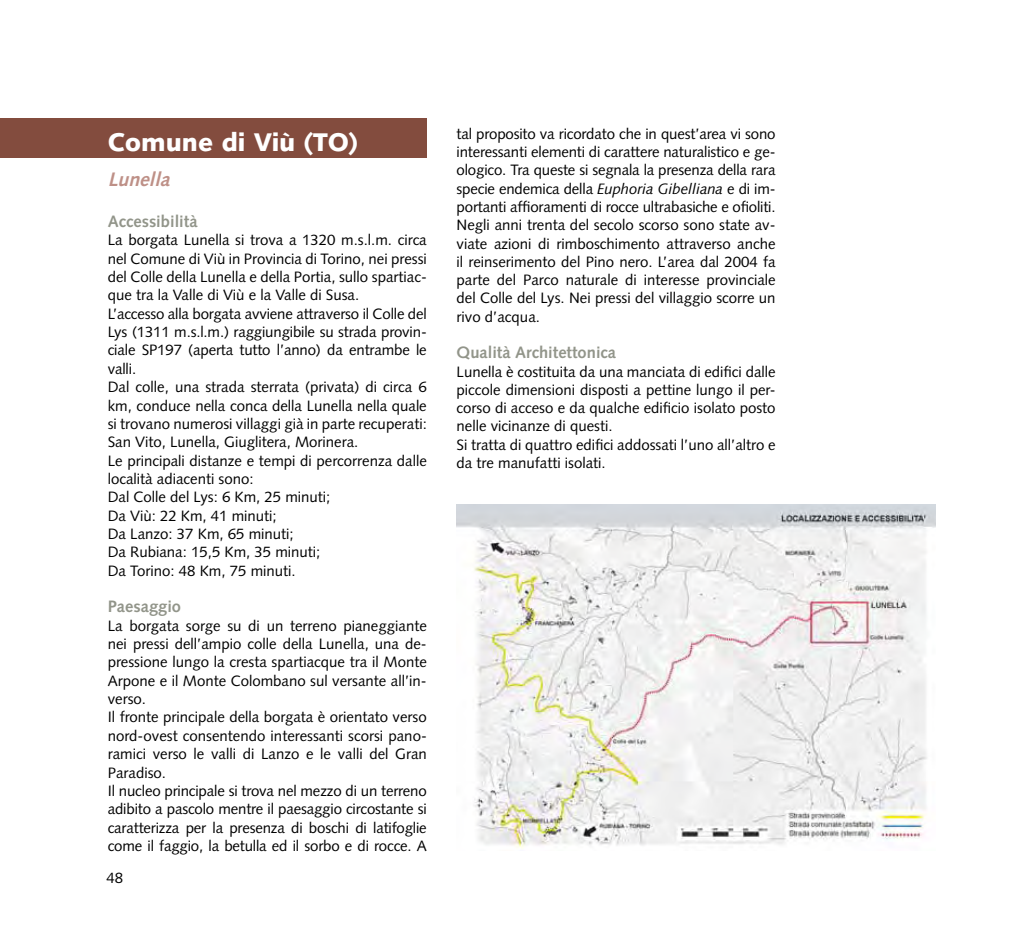
<style>
.page{position:relative;width:1021px;height:936px;background:#fff}
.page>*{position:absolute;margin:0;border:0;box-sizing:border-box;transform-origin:0 0}
.t1{font:900 25.5px "Syntax";color:#fff}
.t2{font:italic 700 19.5px "Syntax";color:#be9087}
.t3{font:700 16.5px "Syntax";color:#92958a}
.t4{font:15px/18.3px "Syntax";color:#000}
.s1{font-style:italic}
</style>
<div class="page">
<div style="left:0;top:118px;width:427px;height:40px;background:#834c3e"></div>
<img style="left:456px;top:504px;width:479px;height:345px">
<h1 class="t1" style="left:108px;top:127px;width:252px">Comune di Viù (TO)</h1>
<h2 class="t2" style="left:108px;top:168px;width:68px">Lunella</h2>
<p class="t3" style="left:108px;top:212px;width:91px">Accessibilità</p>
<p class="t4" style="left:108px;top:231px;width:320px">La borgata Lunella si trova a 1320 m.s.l.m. circa nel Comune di Viù in Provincia di Torino, nei pressi del Colle della Lunella e della Portia, sullo spartiac&shy;que tra la Valle di Viù e la Valle di Susa.<br>L’accesso alla borgata avviene attraverso il Colle del Lys (1311 m.s.l.m.) raggiungibile su strada provin&shy;ciale SP197 (aperta tutto l’anno) da entrambe le valli.<br>Dal colle, una strada sterrata (privata) di circa 6 km, conduce nella conca della Lunella nella quale si trovano numerosi villaggi già in parte recuperati:<br>San Vito, Lunella, Giuglitera, Morinera.<br>Le principali distanze e tempi di percorrenza dalle località adiacenti sono:<br>Dal Colle del Lys: 6 Km, 25 minuti;<br>Da Viù: 22 Km, 41 minuti;<br>Da Lanzo: 37 Km, 65 minuti;<br>Da Rubiana: 15,5 Km, 35 minuti;<br>Da Torino: 48 Km, 75 minuti.</p>
<p class="t3" style="left:108px;top:597px;width:75px">Paesaggio</p>
<p class="t4" style="left:108px;top:616px;width:320px">La borgata sorge su di un terreno pianeggiante nei pressi dell’ampio colle della Lunella, una de&shy;pressione lungo la cresta spartiacque tra il Monte Arpone e il Monte Colombano sul versante all’in&shy;verso.<br>Il fronte principale della borgata è orientato verso nord-ovest consentendo interessanti scorsi pano&shy;ramici verso le valli di Lanzo e le valli del Gran Paradiso.<br>Il nucleo principale si trova nel mezzo di un terreno adibito a pascolo mentre il paesaggio circostante si caratterizza per la presenza di boschi di latifoglie come il faggio, la betulla ed il sorbo e di rocce. A</p>
<p class="t4" style="left:106px;top:869px;width:18px">48</p>
<p class="t4" style="left:456px;top:125px;width:320px;text-align:justify">tal proposito va ricordato che in quest’area vi sono interessanti elementi di carattere naturalistico e ge&shy;ologico. Tra queste si segnala la presenza della rara specie endemica della <span class="s1">Euphoria Gibelliana</span> e di im&shy;portanti affioramenti di rocce ultrabasiche e ofioliti.<br>Negli anni trenta del secolo scorso sono state av&shy;viate azioni di rimboschimento attraverso anche il reinserimento del Pino nero. L’area dal 2004 fa parte del Parco naturale di interesse provinciale del Colle del Lys. Nei pressi del villaggio scorre un rivo d’acqua.</p>
<p class="t3" style="left:456px;top:343px;width:161px">Qualità Architettonica</p>
<p class="t4" style="left:456px;top:362px;width:320px">Lunella è costituita da una manciata di edifici dalle piccole dimensioni disposti a pettine lungo il per&shy;corso di acceso e da qualche edificio isolato posto nelle vicinanze di questi.<br>Si tratta di quattro edifici addossati l’uno all’altro e da tre manufatti isolati.</p>
</div>
